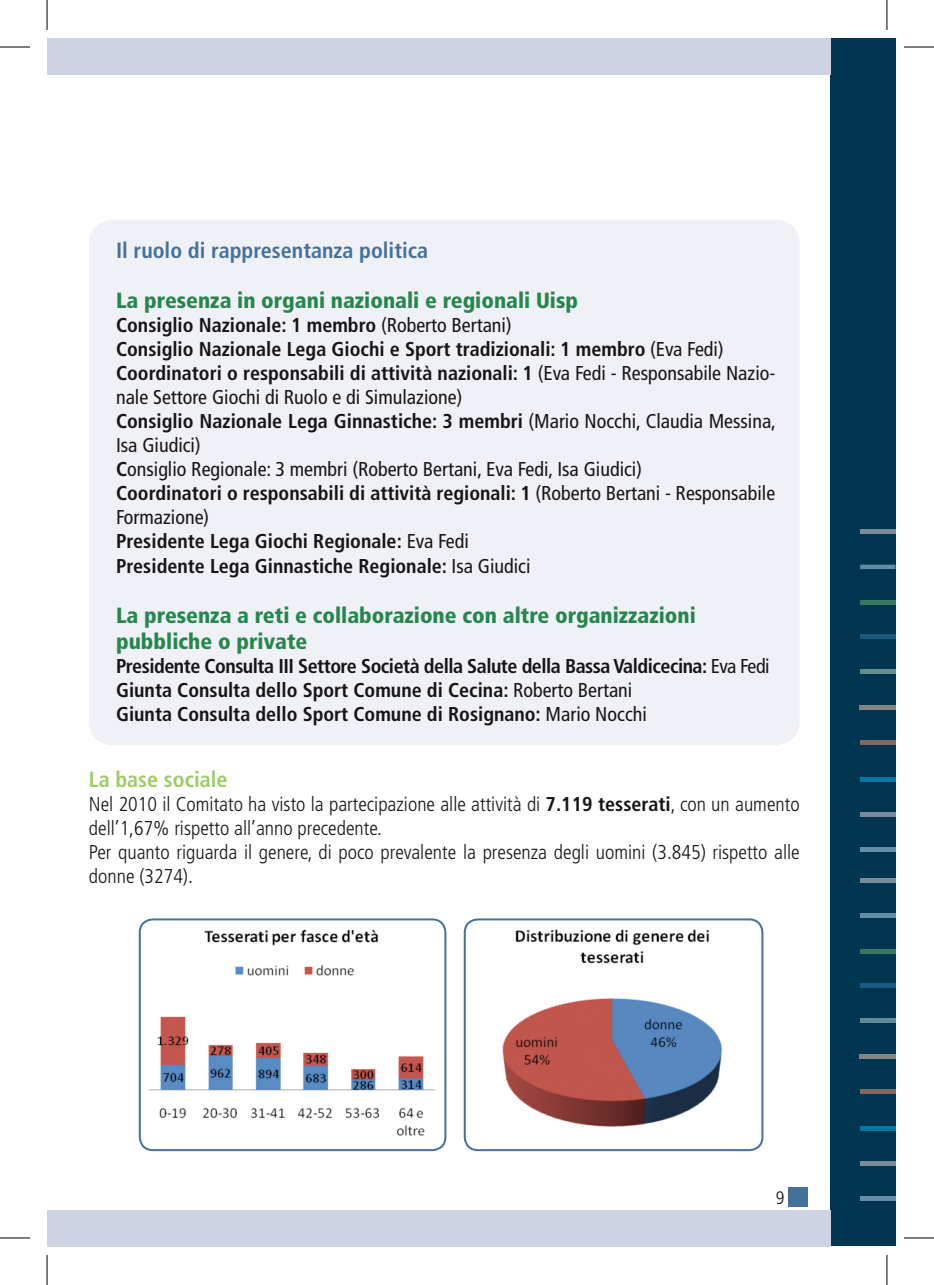
<style>
.page{position:relative;width:934px;height:1285px;background:#fff}
.page>*{position:absolute;margin:0;border:0;box-sizing:border-box;transform-origin:0 0}
.t1{font:900 condensed 22px/26.4px "Frutiger";color:#26864c}
.t2{font:700 condensed 22px "Frutiger";color:#44709a}
.t3{font:700 condensed 22px "Frutiger";color:#9bcc67}
.t4{font:700 condensed 20px/24px "Frutiger";color:#151518}
.t5{font:300 condensed 20px/24px "Frutiger";color:#151518}
.t6{font:300 condensed 18px "Frutiger";color:#151518}
.s1{font-weight:400}
.s2{font-weight:700}
</style>
<div class="page">
<div style="left:787px;top:1187px;width:20px;height:19px;background:#44709a"></div>
<div style="left:829px;top:39px;width:66px;height:1207px;background:#00354f"></div>
<div style="left:47px;top:39px;width:782px;height:36px;background:#cdd3e3"></div>
<div style="left:47px;top:1209px;width:782px;height:37px;background:#cdd3e3"></div>
<hr style="left:859px;top:983px;width:36px;height:4px;background:#195b80">
<hr style="left:859px;top:1018px;width:36px;height:4px;background:#628c91">
<hr style="left:858px;top:1054px;width:37px;height:4px;background:#848580">
<div style="left:859px;top:1089px;width:36px;height:5px;background:#826761"></div>
<div style="left:859px;top:949px;width:36px;height:5px;background:#367a60"></div>
<hr style="left:859px;top:1196px;width:36px;height:4px;background:#628da8">
<div style="left:859px;top:913px;width:36px;height:5px;background:#628da8"></div>
<div style="left:859px;top:1161px;width:36px;height:5px;background:#798c9e"></div>
<div style="left:859px;top:878px;width:36px;height:5px;background:#798c9e"></div>
<hr style="left:859px;top:1126px;width:36px;height:4px;background:#0079a1">
<hr style="left:859px;top:634px;width:36px;height:4px;background:#195b80">
<hr style="left:859px;top:669px;width:36px;height:4px;background:#628c91">
<hr style="left:858px;top:705px;width:37px;height:4px;background:#848580">
<div style="left:859px;top:740px;width:36px;height:5px;background:#826761"></div>
<div style="left:859px;top:600px;width:36px;height:5px;background:#367a60"></div>
<div style="left:859px;top:847px;width:36px;height:5px;background:#628da8"></div>
<div style="left:859px;top:564px;width:36px;height:5px;background:#628da8"></div>
<div style="left:859px;top:812px;width:36px;height:5px;background:#798c9e"></div>
<div style="left:859px;top:529px;width:36px;height:5px;background:#798c9e"></div>
<div style="left:859px;top:777px;width:36px;height:5px;background:#0079a1"></div>
<div style="left:89px;top:220px;width:710px;height:525px;background:#f0f1f7;border-radius:24px"></div>
<img style="left:140px;top:921px;width:305px;height:229px">
<div style="left:139px;top:918px;width:307px;height:233px;border:2px solid #44709a;border-radius:13px"></div>
<img style="left:466px;top:921px;width:296px;height:229px">
<div style="left:463px;top:918px;width:300px;height:233px;border:2px solid #44709a;border-radius:13px"></div>
<hr style="left:0;top:47px;width:30px;height:1px;background:#000">
<hr style="left:903px;top:47px;width:30px;height:1px;background:#000">
<hr style="left:0;top:1237px;width:30px;height:1px;background:#000">
<hr style="left:903px;top:1237px;width:30px;height:1px;background:#000">
<hr style="left:47px;top:0;width:1px;height:30px;background:#000">
<hr style="left:47px;top:1255px;width:1px;height:30px;background:#000">
<hr style="left:886px;top:0;width:1px;height:30px;background:#000">
<hr style="left:886px;top:1255px;width:1px;height:30px;background:#000">
<p class="t2" style="left:116px;top:237px;width:313px">Il ruolo di rappresentanza politica</p>
<p class="t1" style="left:116px;top:287px;width:463px">La presenza in organi nazionali e regionali Uisp</p>
<p class="t4" style="left:116px;top:313px;width:661px">Consiglio Nazionale: 1 membro <span class="s1">(Roberto Bertani)<br></span>Consiglio Nazionale Lega Giochi e Sport tradizionali: 1 membro <span class="s1">(Eva Fedi)<br></span>Coordinatori o responsabili di attività nazionali: 1 <span class="s1">(Eva Fedi - Responsabile Nazio&shy;nale Settore Giochi di Ruolo e di Simulazione)<br></span>Consiglio Nazionale Lega Ginnastiche: 3 membri <span class="s1">(Mario Nocchi, Claudia Messina, Isa Giudici)<br></span>C<span class="s1">onsiglio Regionale: 3 membri (Roberto Bertani, Eva Fedi, Isa Giudici)<br></span>Coordinatori o responsabili di attività regionali: 1 <span class="s1">(Roberto Bertani - Responsabile Formazione)<br></span>Presidente Lega Giochi Regionale: <span class="s1">Eva Fedi<br></span>Presidente Lega Ginnastiche Regionale: <span class="s1">Isa Giudici</span></p>
<p class="t1" style="left:116px;top:602px;width:581px">La presenza a reti e collaborazione con altre organizzazioni pubbliche o private</p>
<p class="t4" style="left:116px;top:654px;width:654px">Presidente Consulta III Settore Società della Salute della Bassa Valdicecina: <span class="s1">Eva Fedi<br></span>Giunta Consulta dello Sport Comune di Cecina: <span class="s1">Roberto Bertani<br></span>Giunta Consulta dello Sport Comune di Rosignano: <span class="s1">Mario Nocchi</span></p>
<p class="t3" style="left:89px;top:766px;width:140px">La base sociale</p>
<p class="t5" style="left:89px;top:792px;width:712px">Nel 2010 il Comitato ha visto la partecipazione alle attività di <span class="s2">7.119 tesserati</span>, con un aumento dell’1,67% rispetto all’anno precedente.<br>Per quanto riguarda il genere, di poco prevalente la presenza degli uomini (3.845) rispetto alle donne (3274).</p>
<p class="t6" style="left:775px;top:1187px;width:10px">9</p>
</div>
